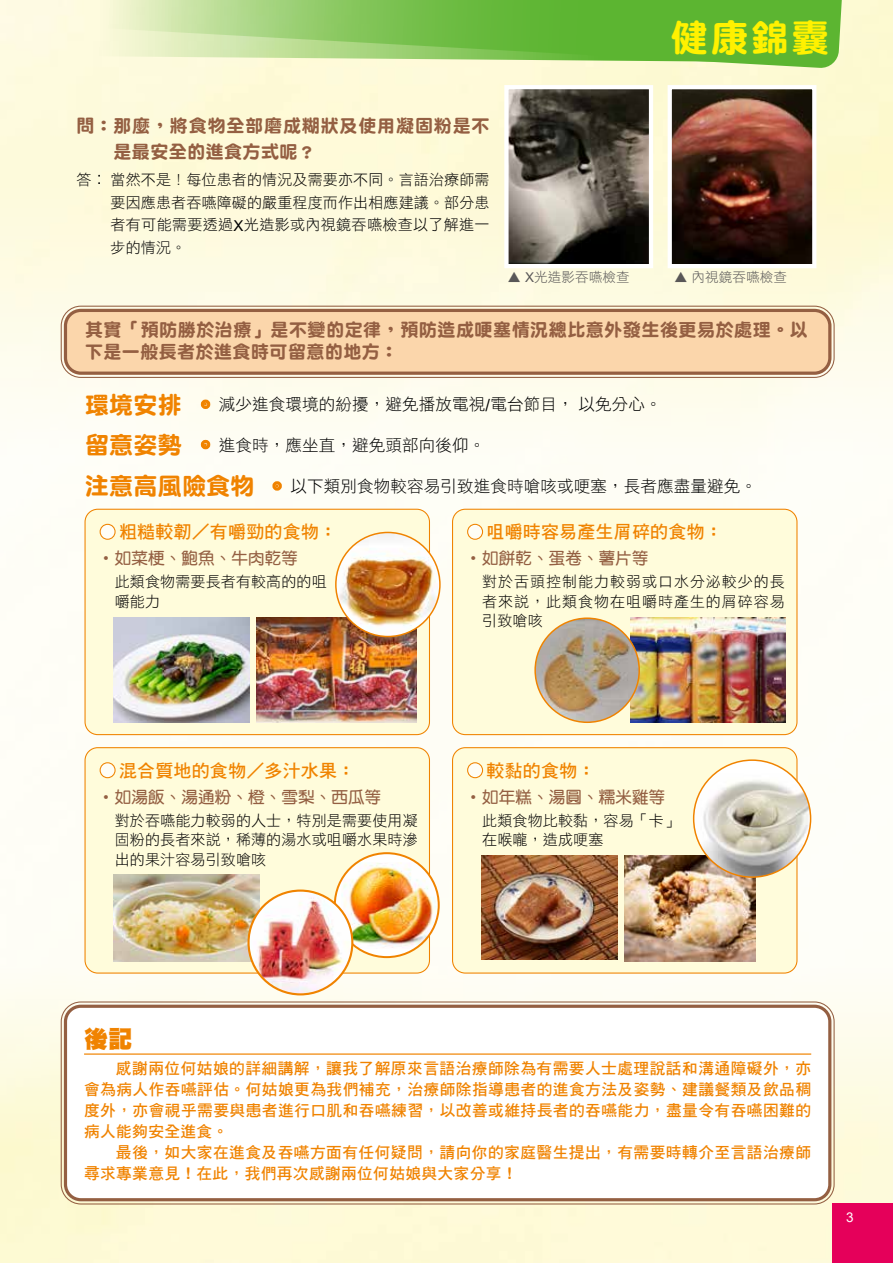
<style>
.page{position:relative;width:893px;height:1263px;background:#fefad9}
.page>*{position:absolute;margin:0;border:0;box-sizing:border-box;transform-origin:0 0}
.t1{font:37.5px "DF Yuan Std W9";color:#fff100}
.t2{font:24px/40.8px "DFN Yuan W9 WINP BF";letter-spacing:.01em;color:#f08300}
.t3{font:24px "DF Hei W12 WIN BF";color:#f08300}
.t4{font:18px/25.5px "DFN Yuan W9 WINP BF";letter-spacing:.03em;color:#945f42}
.t5{font:18px "DF Hei Bd HK BF";letter-spacing:.01em;color:#f08300}
.t6{font:16.5px "DF Hei Lt HK BF";letter-spacing:.01em;color:#000}
.t7{font:16.5px "DF Yuan Bd HK BF";letter-spacing:.01em;color:#945f42}
.t8{font:15.75px/21px "DF Hei Bd HK BF";letter-spacing:.025em;color:#f08300;text-align:justify}
.t9{font:15px/19.5px "DF Hei Lt HK BF";letter-spacing:.01em;color:#000;text-align:justify}
.t10{font:13.5px "DF Hei Lt HK BF";letter-spacing:.01em;color:#595757}
.t11{font:13.5px "Arial";color:#fff}
.s1{font-family:"Arial"}
.s2{font-family:"DF Yuan Lt HKP BF";color:#f08300}
</style>
<div class="page">
<div style="left:0;top:763px;width:893px;height:439px;background:linear-gradient(to bottom,#fff,#fcf8d5)"></div>
<div style="left:0;top:100px;width:893px;height:663px;background:linear-gradient(to bottom,#fdf9d9,#feffff)"></div>
<div style="left:64px;top:309px;width:767px;height:66px;background:#fbd6ab;border-radius:17px"></div>
<div style="left:61px;top:306px;width:774px;height:72px;border:1px solid #945f42;border-radius:20px"></div>
<div style="left:64px;top:309px;width:767px;height:66px;border:3px solid #945f42;border-radius:15px"></div>
<div style="left:833px;top:1203px;width:60px;height:60px;background:#e5005a"></div>
<svg style="left:0;top:0;width:843px;height:69px;background:#a1d27a"></svg>
<svg style="left:84px;top:508px;width:347px;height:228px;background:#fef7d4"></svg>
<div style="left:84px;top:747px;width:347px;height:227px;background:#fffcdb"></div>
<div style="left:451px;top:508px;width:347px;height:228px;background:#fffcdb"></div>
<div style="left:451px;top:747px;width:347px;height:227px;background:#fffcdb"></div>
<img style="left:509px;top:90px;width:139px;height:173px">
<div style="left:504px;top:85px;width:149px;height:183px;border:4px solid #fff"></div>
<img style="left:673px;top:90px;width:138px;height:173px">
<div style="left:668px;top:85px;width:148px;height:183px;border:4px solid #fff"></div>
<img style="left:631px;top:617px;width:154px;height:106px">
<img style="left:114px;top:617px;width:136px;height:106px">
<img style="left:114px;top:875px;width:145px;height:86px">
<img style="left:481px;top:856px;width:136px;height:104px">
<img style="left:257px;top:617px;width:160px;height:106px">
<img style="left:624px;top:856px;width:131px;height:105px">
<img style="left:336px;top:532px;width:104px;height:104px;border-radius:52px">
<img style="left:535px;top:618px;width:104px;height:104px;border-radius:52px">
<div style="left:694px;top:760px;width:117px;height:117px;background:#fff;border-radius:50%"></div>
<img style="left:694px;top:773px;width:117px;height:104px">
<svg style="left:335px;top:853px;width:104px;height:104px"></svg>
<img style="left:341px;top:862px;width:97px;height:86px">
<div style="left:334px;top:852px;width:106px;height:106px;border:2px solid #f08300;border-radius:50%"></div>
<img style="left:249px;top:890px;width:103px;height:104px;border-radius:52px">
<div style="left:247px;top:889px;width:106px;height:106px;border:2px solid #f08300;border-radius:50%"></div>
<div style="left:64px;top:1005px;width:767px;height:196px;background:#fff;border-radius:17px"></div>
<hr style="left:84px;top:1053px;width:727px;height:2px;background:#f08300">
<div style="left:61px;top:1001px;width:774px;height:203px;border:1px solid #945f42;border-radius:20px"></div>
<div style="left:64px;top:1005px;width:767px;height:196px;border:3px solid #945f42;border-radius:15px"></div>
<h1 class="t1" style="left:670px;top:18px;width:160px">健康錦囊</h1>
<p class="t4" style="left:113px;top:113px;width:378px;text-indent:-37px">問︰那麼，將食物全部磨成糊狀及使用凝固粉是不是最安全的進食方式呢？</p>
<p class="t9" style="left:111px;top:168px;width:381px;line-height:22.5px;text-indent:-34px">答︰ 當然不是！每位患者的情況及需要亦不同。言語治療師需要因應患者吞嚥障礙的嚴重程度而作出相應建議。部分患者有可能需要透過<span class="s1">X</span>光造影或內視鏡吞嚥檢查以了解進一步的情況。</p>
<p class="t10" style="left:507px;top:270px;width:123px">▲ <span class="s1">X</span>光造影吞嚥檢查</p>
<p class="t10" style="left:674px;top:270px;width:114px">▲ 內視鏡吞嚥檢查</p>
<p class="t4" style="left:85px;top:318px;width:724px;line-height:22.5px">其實「預防勝於治療」是不變的定律，預防造成哽塞情況總比意外發生後更易於處理。以下是一般長者於進食時可留意的地方：</p>
<h2 class="t2" style="left:85px;top:384px;width:171px">環境安排<br>留意姿勢<br>注意高風險食物</h2>
<p class="t6" style="left:197px;top:396px;width:466px"><span class="s2">‧</span> 減少進食環境的紛擾，避免播放電視<span class="s1">/</span>電台節目，以免分心。</p>
<p class="t6" style="left:197px;top:436px;width:290px"><span class="s2">‧</span> 進食時，應坐直，避免頭部向後仰。</p>
<p class="t6" style="left:269px;top:478px;width:490px"><span class="s2">‧</span> 以下類別食物較容易引致進食時嗆咳或哽塞，長者應盡量避免。</p>
<p class="t5" style="left:119px;top:523px;width:219px">粗糙較韌／有嚼勁的食物：</p>
<p class="t7" style="left:98px;top:550px;width:202px">‧如菜梗、鮑魚、牛肉乾等</p>
<p class="t9" style="left:115px;top:572px;width:213px">此類食物需要長者有較高的的咀嚼能力</p>
<p class="t5" style="left:119px;top:761px;width:238px">混合質地的食物／多汁水果：</p>
<p class="t7" style="left:98px;top:788px;width:285px">‧如湯飯、湯通粉、橙、雪梨、西瓜等</p>
<p class="t9" style="left:115px;top:810px;width:304px">對於吞嚥能力較弱的人士，特別是需要使用凝固粉的長者來說，稀薄的湯水或咀嚼水果時滲出的果汁容易引致嗆咳</p>
<p class="t5" style="left:487px;top:523px;width:238px">咀嚼時容易產生屑碎的食物：</p>
<p class="t7" style="left:465px;top:550px;width:185px">‧如餅乾、蛋卷、薯片等</p>
<p class="t9" style="left:482px;top:572px;width:304px">對於舌頭控制能力較弱或口水分泌較少的長者來說，此類食物在咀嚼時產生的屑碎容易引致嗆咳</p>
<p class="t5" style="left:487px;top:761px;width:110px">較黏的食物：</p>
<p class="t7" style="left:465px;top:788px;width:202px">‧如年糕、湯圓、糯米雞等</p>
<p class="t9" style="left:482px;top:810px;width:198px">此類食物比較黏，容易「卡」在喉嚨，造成哽塞</p>
<h2 class="t3" style="left:84px;top:1026px;width:49px">後記</h2>
<p class="t8" style="left:84px;top:1058px;width:729px;text-indent:32px">感謝兩位何姑娘的詳細講解，讓我了解原來言語治療師除為有需要人士處理說話和溝通障礙外，亦會為病人作吞嚥評估。何姑娘更為我們補充，治療師除指導患者的進食方法及姿勢、建議餐類及飲品稠度外，亦會視乎需要與患者進行口肌和吞嚥練習，以改善或維持長者的吞嚥能力，盡量令有吞嚥困難的病人能夠安全進食。</p>
<p class="t8" style="left:84px;top:1142px;width:729px;text-indent:32px">最後，如大家在進食及吞嚥方面有任何疑問，請向你的家庭醫生提出，有需要時轉介至言語治療師尋求專業意見！在此，我們再次感謝兩位何姑娘與大家分享！</p>
<p class="t11" style="left:846px;top:1208px;width:9px">3</p>
</div>
